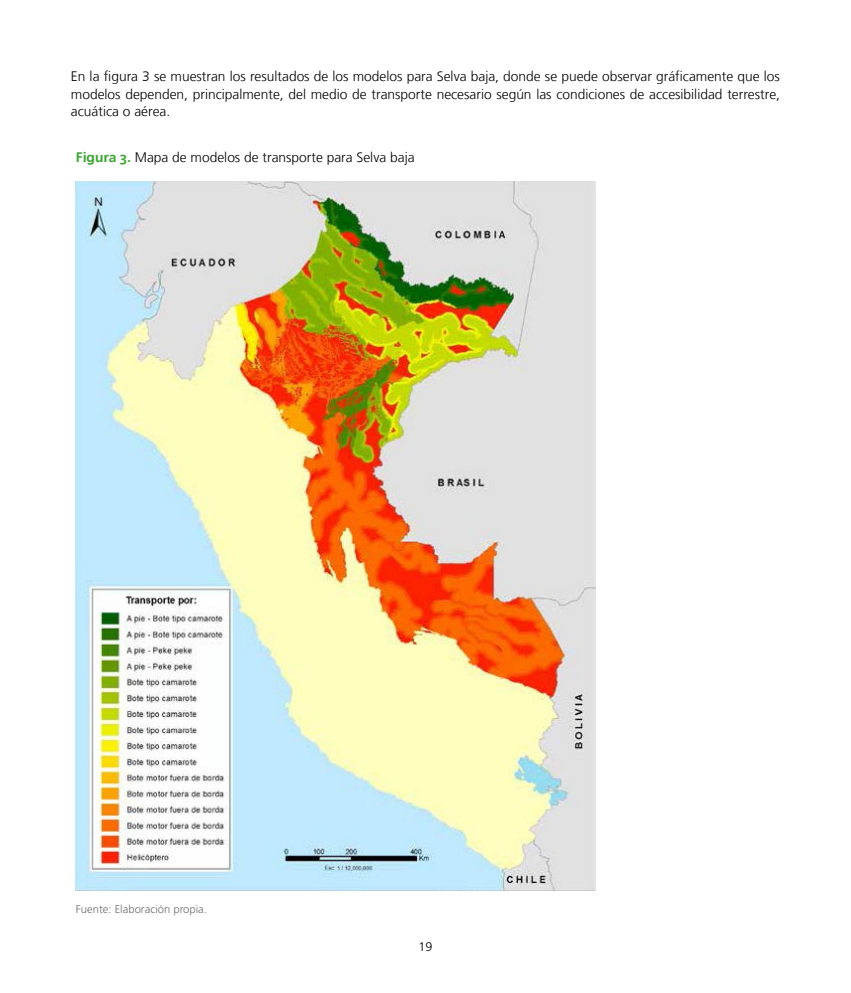
<style>
.page{position:relative;width:851px;height:993px;background:#fff}
.page>*{position:absolute;margin:0;border:0;box-sizing:border-box;transform-origin:0 0}
.t1{font:300 13.75px/17.5px "Frutiger LT";color:#000;text-align:justify}
.t2{font:300 12.5px "Frutiger LT Std";color:#000}
.t3{font:300 11.25px "Frutiger LT Std";color:#706f6f}
.s1{font-family:"Frutiger Linotype";font-weight:700;color:#3fa535}
</style>
<div class="page">
<img style="left:75px;top:181px;width:520px;height:709px">
<p class="t1" style="left:71px;top:68px;width:710px">En la figura 3 se muestran los resultados de los modelos para Selva baja, donde se puede observar gráficamente que los modelos dependen, principalmente, del medio de transporte necesario según las condiciones de accesibilidad terrestre, acuática o aérea.</p>
<p class="t1" style="left:76px;top:149px;width:340px"><span class="s1">Figura 3.</span> Mapa de modelos de transporte para Selva baja</p>
<p class="t3" style="left:76px;top:902px;width:133px">Fuente: Elaboración propia.</p>
<p class="t2" style="left:418px;top:939px;width:15px">19</p>
</div>
